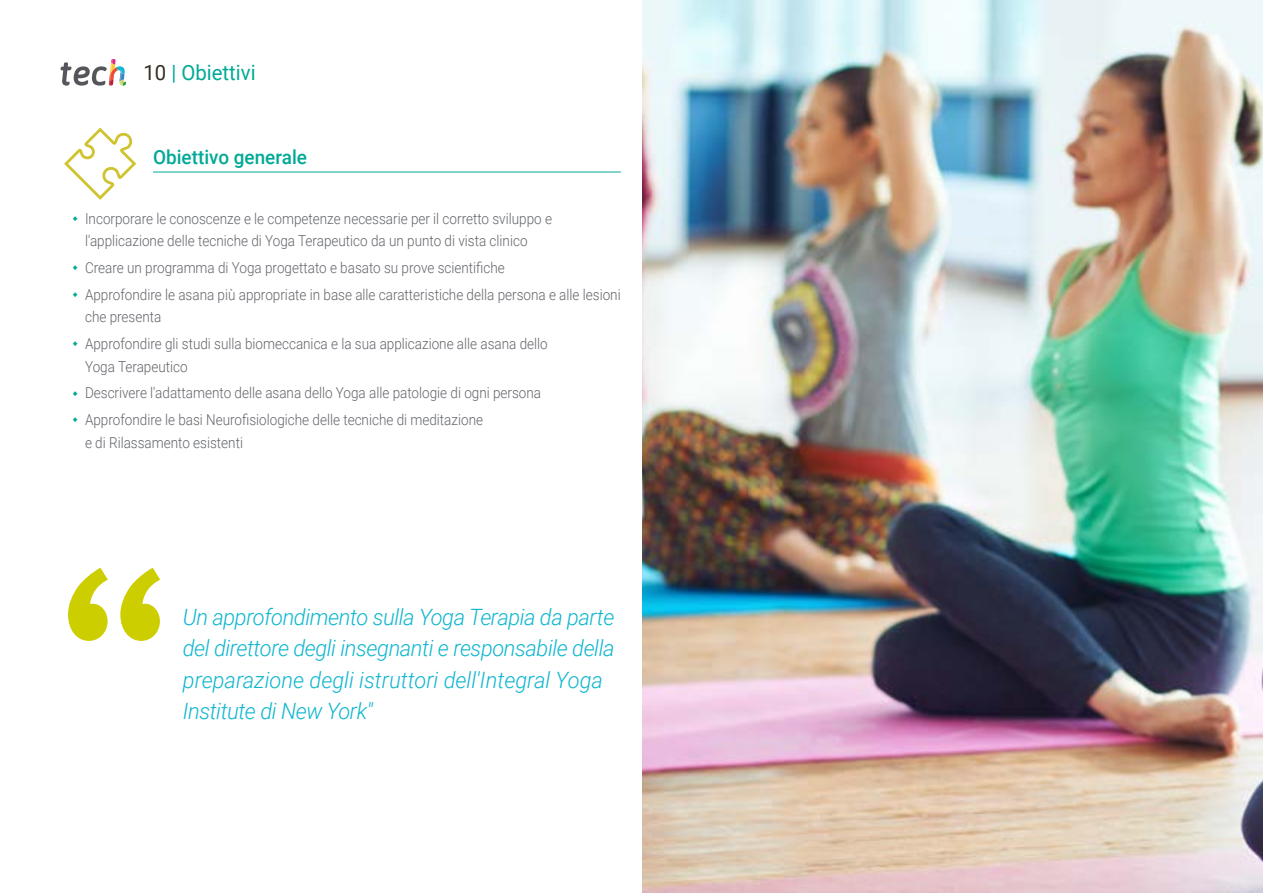
<style>
.page{position:relative;width:1263px;height:893px;background:#fff}
.page>*{position:absolute;margin:0;border:0;box-sizing:border-box;transform-origin:0 0}
.t1{font:italic 300 22.5px/31.5px "Roboto";letter-spacing:-.02em;color:#0fb6cf}
.t2{font:21px "Roboto";color:#00a996}
.t3{font:500 19.5px "Roboto";color:#00a996}
.t4{font:300 15px/26.7px "Roboto";color:#61646a;scale:.9 1}
.s1{color:#312e20}
</style>
<div class="page">
<hr style="left:153px;top:172px;width:468px;height:1px;background:#00a996">
<svg style="left:64px;top:128px;width:72px;height:72px"></svg>
<img style="left:642px;top:0;width:621px;height:893px">
<svg style="left:61px;top:59px;width:65px;height:27px"></svg>
<svg style="left:68px;top:568px;width:92px;height:73px"></svg>
<h2 class="t2" style="left:144px;top:57px;width:114px"><span class="s1">10</span> | Obiettivi</h2>
<h3 class="t3" style="left:153px;top:143px;width:155px">Obiettivo generale</h3>
<p class="t4" style="left:85px;top:207px;width:520px;line-height:22.5px">Incorporare le conoscenze e le competenze necessarie per il corretto sviluppo e l'applicazione delle tecniche di Yoga Terapeutico da un punto di vista clinico</p>
<p class="t4" style="left:85px;top:254px;width:597px">Creare un programma di Yoga progettato e basato su prove scientifiche<br>Approfondire le asana più appropriate in base alle caratteristiche della persona e alle lesioni</p>
<p class="t4" style="left:85px;top:303px;width:516px">che presenta<br>Approfondire gli studi sulla biomeccanica e la sua applicazione alle asana dello</p>
<p class="t4" style="left:85px;top:352px;width:508px">Yoga Terapeutico<br>Descrivere l'adattamento delle asana dello Yoga alle patologie di ogni persona<br>Approfondire le basi Neurofisiologiche delle tecniche di meditazione</p>
<p class="t4" style="left:85px;top:428px;width:177px">e di Rilassamento esistenti</p>
<h1 class="t1" style="left:183px;top:600px;width:433px">Un approfondimento sulla Yoga Terapia da parte del direttore degli insegnanti e responsabile della preparazione degli istruttori dell'Integral Yoga Institute di New York"</h1>
</div>
